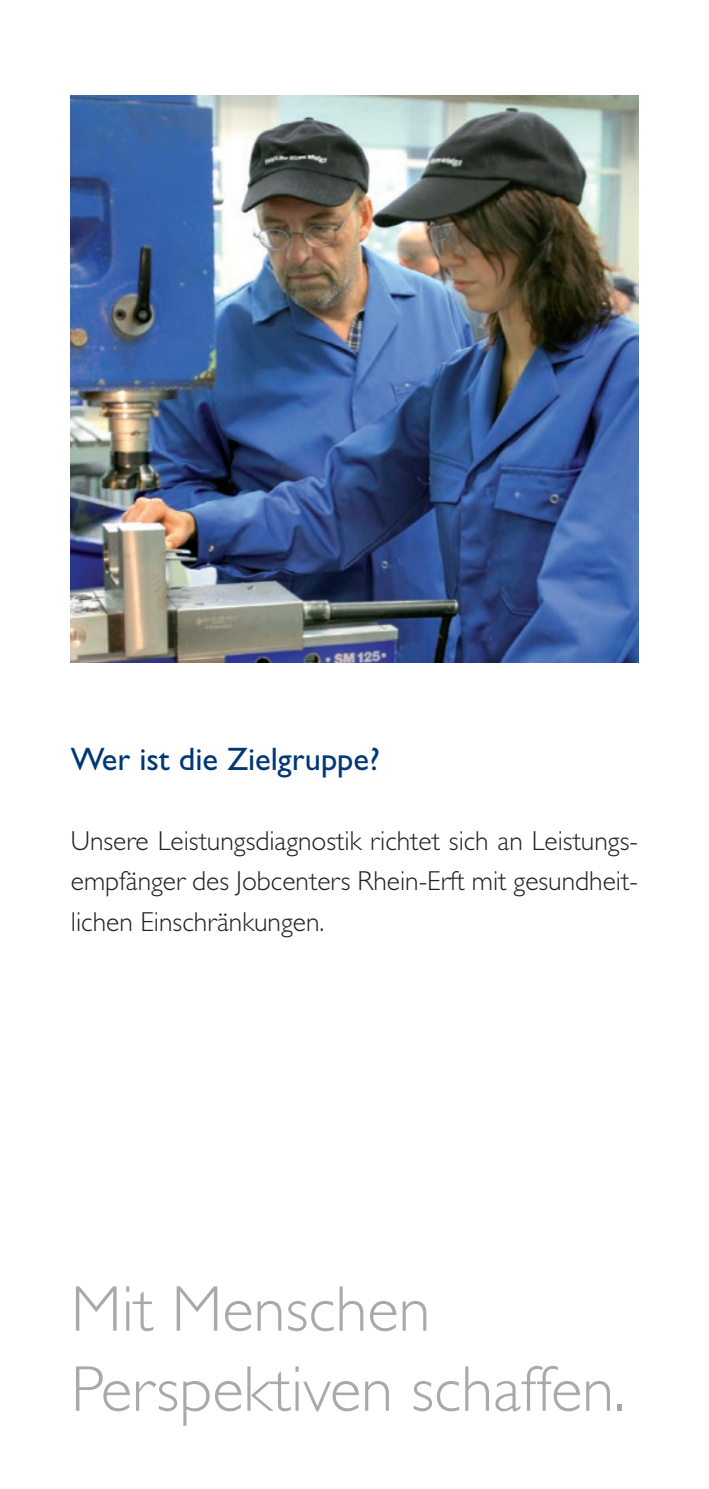
<style>
.page{position:relative;width:709px;height:1489px;background:#fff}
.page>*{position:absolute;margin:0;border:0;box-sizing:border-box;transform-origin:0 0}
.A_Perspektiven{font:300 65px "Gill Sans Std";color:#a8a9ad}
.H3_Fließtext_Headlin{font:32.5px "Gill Sans Std";color:#013874}
.P_Fließtext{font:300 27.5px/40px "Gill Sans Std";color:#231f20;text-align:justify}
</style>
<div class="page">
<img style="left:71px;top:96px;width:567px;height:567px">
<p class="H3_Fließtext_Headlin" style="left:71px;top:740px;width:310px">Wer ist die Zielgruppe?</p>
<p class="P_Fließtext" style="left:71px;top:821px;width:568px">Unsere Leistungsdiagnostik richtet sich an Leistungs&shy;empfänger des Jobcenters Rhein-Erft mit gesundheit&shy;lichen Einschränkungen.</p>
<p class="A_Perspektiven" style="left:71px;top:1272px;width:361px">Mit Menschen</p>
<p class="A_Perspektiven" style="left:71px;top:1352px;width:556px">Perspektiven schaffen.</p>
</div>
